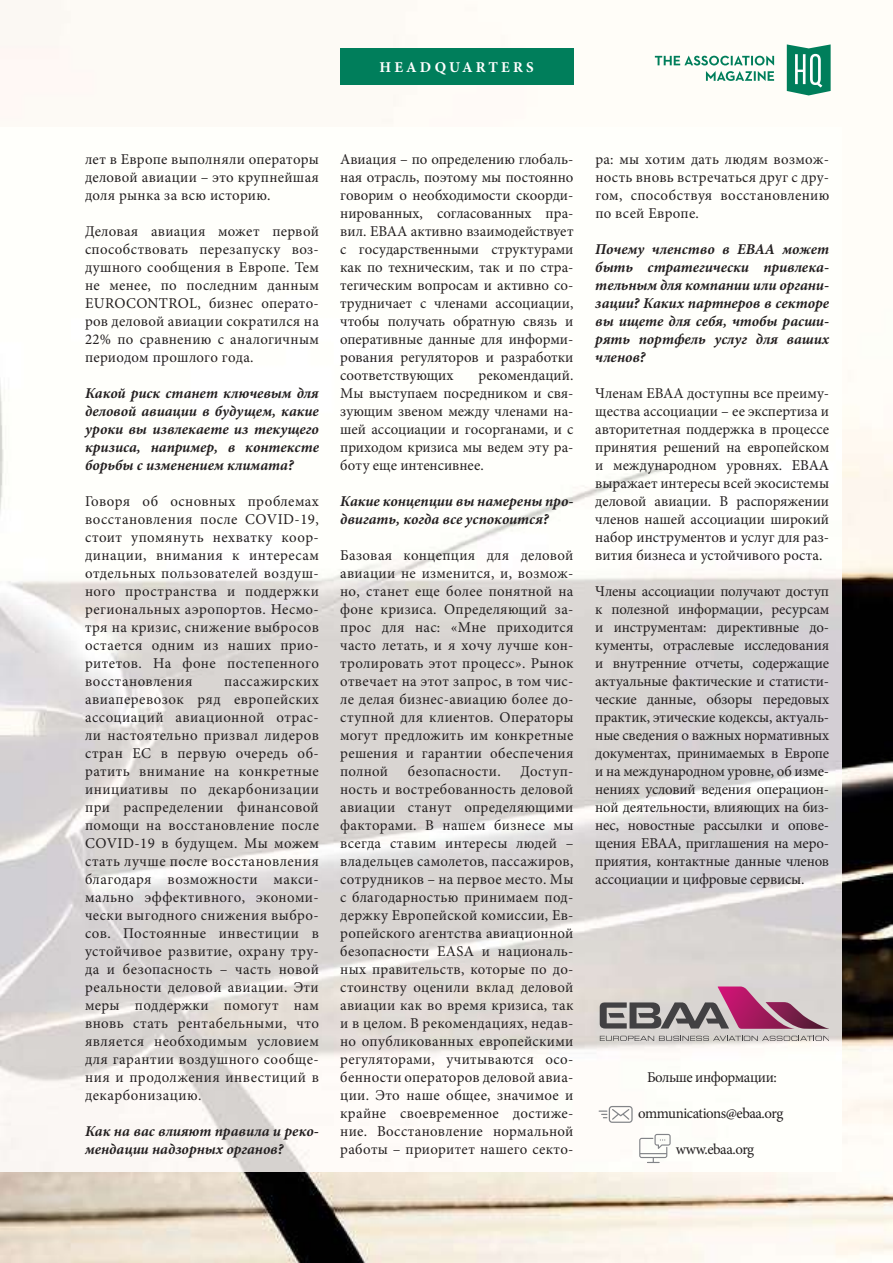
<style>
.page{position:relative;width:893px;height:1263px;background:#fff}
.page>*{position:absolute;margin:0;border:0;box-sizing:border-box;transform-origin:0 0}
.t1{font:15px/18px "Minion Pro";letter-spacing:.015em;color:#231f20;text-align:justify}
.t2{font:italic 700 15px/18px "Minion Pro";color:#231f20;text-align:justify}
.t3{font:15px "Minion Pro";letter-spacing:-.03em;color:#231f20}
.t4{font:700 15px "Minion Pro";letter-spacing:.21em;color:#fff}
</style>
<div class="page">
<img style="left:0;top:0;width:893px;height:1263px">
<img style="left:0;top:128px;width:842px;height:938px">
<img style="left:0;top:1066px;width:842px;height:105px">
<div style="left:340px;top:49px;width:233px;height:36px;background:#007e5b"></div>
<svg style="left:655px;top:56px;width:119px;height:9px"></svg>
<svg style="left:706px;top:71px;width:68px;height:10px"></svg>
<svg style="left:787px;top:44px;width:44px;height:51px"></svg>
<svg style="left:639px;top:1134px;width:32px;height:29px"></svg>
<svg style="left:599px;top:1106px;width:34px;height:17px"></svg>
<svg style="left:600px;top:986px;width:229px;height:43px;background:#af8f9b"></svg>
<svg style="left:600px;top:1036px;width:229px;height:5px"></svg>
<p class="t4" style="left:379px;top:61px;width:156px">HEADQUARTERS</p>
<p class="t1" style="left:85px;top:151px;width:235px">лет в Европе выполняли операторы деловой авиации – это крупнейшая доля рынка за всю историю.</p>
<p class="t1" style="left:85px;top:223px;width:235px">Деловая авиация может первой способствовать перезапуску воз&shy;душного сообщения в Европе. Тем не менее, по последним данным EUROCONTROL, бизнес операто&shy;ров деловой авиации сократился на 22% по сравнению с аналогичным периодом прошлого года.</p>
<p class="t2" style="left:85px;top:385px;width:235px">Какой риск станет ключевым для деловой авиации в будущем, какие уроки вы извлекаете из текущего кризиса, например, в контексте борьбы с изменением климата?</p>
<p class="t1" style="left:85px;top:493px;width:235px">Говоря об основных проблемах восстановления после COVID-19, стоит упомянуть нехватку коор&shy;динации, внимания к интересам отдельных пользователей воздуш&shy;ного пространства и поддержки региональных аэропортов. Несмо&shy;тря на кризис, снижение выбросов остается одним из наших прио&shy;ритетов. На фоне постепенного восстановления</p>
<p class="t1" style="left:85px;top:673px;width:235px;text-indent:139px">пассажирских авиаперевозок ряд европейских ассоциаций авиационной отрас&shy;ли настоятельно призвал лидеров стран ЕС в первую очередь об&shy;ратить внимание на конкретные инициативы по декарбонизации при распределении финансовой помощи на восстановление после COVID-19 в будущем. Мы можем стать лучше после восстановления благодаря возможности макси&shy;мально эффективного, экономи&shy;чески выгодного снижения выбро&shy;сов. Постоянные инвестиции в устойчивое развитие, охрану тру&shy;да и безопасность – часть новой реальности деловой авиации. Эти меры поддержки помогут нам вновь стать рентабельными, что является необходимым условием для гарантии воздушного сообще&shy;ния и продолжения инвестиций в декарбонизацию.</p>
<p class="t2" style="left:85px;top:1123px;width:235px">Как на вас влияют правила и реко&shy;мендации надзорных органов?</p>
<p class="t1" style="left:340px;top:151px;width:235px">Авиация – по определению глобаль&shy;ная отрасль, поэтому мы постоянно говорим о необходимости скоорди&shy;нированных, согласованных пра&shy;вил. EBAA активно взаимодействует с государственными структурами как по техническим, так и по стра&shy;тегическим вопросам и активно со&shy;трудничает с членами ассоциации, чтобы получать обратную связь и оперативные данные для информи&shy;рования регуляторов и разработки соответствующих</p>
<p class="t1" style="left:340px;top:367px;width:235px;text-indent:138px">рекомендаций.<br>Мы выступаем посредником и свя&shy;зующим звеном между членами на&shy;шей ассоциации и госорганами, и с приходом кризиса мы ведем эту ра&shy;боту еще интенсивнее.</p>
<p class="t2" style="left:340px;top:493px;width:235px">Какие концепции вы намерены про&shy;двигать, когда все успокоится?</p>
<p class="t1" style="left:340px;top:547px;width:235px">Базовая концепция для деловой авиации не изменится, и, возмож&shy;но, станет еще более понятной на фоне кризиса. Определяющий за&shy;прос для нас: «Мне приходится часто летать, и я хочу лучше кон&shy;тролировать этот процесс». Рынок отвечает на этот запрос, в том чис&shy;ле делая бизнес-авиацию более до&shy;ступной для клиентов. Операторы могут предложить им конкретные решения и гарантии обеспечения полной</p>
<p class="t1" style="left:408px;top:763px;width:94px">безопасности.</p>
<p class="t1" style="left:340px;top:763px;width:235px;text-indent:180px">Доступ&shy;ность и востребованность деловой авиации станут определяющими факторами. В нашем бизнесе мы всегда ставим интересы людей – владельцев самолетов, пассажиров, сотрудников – на первое место. Мы с благодарностью принимаем под&shy;держку Европейской комиссии, Ев&shy;ропейского агентства авиационной безопасности EASA и националь&shy;ных правительств, которые по до&shy;стоинству оценили вклад деловой авиации как во время кризиса, так и в целом. В рекомендациях, недав&shy;но опубликованных европейскими регуляторами, учитываются осо&shy;бенности операторов деловой авиа&shy;ции. Это наше общее, значимое и крайне своевременное достиже&shy;ние. Восстановление нормальной работы – приоритет нашего секто-</p>
<p class="t1" style="left:595px;top:151px;width:235px">ра: мы хотим дать людям возмож&shy;ность вновь встречаться друг с дру&shy;гом, способствуя восстановлению по всей Европе.</p>
<p class="t2" style="left:595px;top:241px;width:235px">Почему членство в EBAA может быть стратегически привлека&shy;тельным для компании или органи&shy;зации? Каких партнеров в секторе вы ищете для себя, чтобы расши&shy;рять портфель услуг для ваших членов?</p>
<p class="t1" style="left:595px;top:385px;width:235px">Членам EBAA доступны все преиму&shy;щества ассоциации – ее экспертиза и авторитетная поддержка в процессе принятия решений на европейском и международном уровнях. EBAA выражает интересы всей экосистемы деловой авиации. В распоряжении членов нашей ассоциации широкий набор инструментов и услуг для раз&shy;вития бизнеса и устойчивого роста.</p>
<p class="t1" style="left:595px;top:583px;width:235px">Члены ассоциации получают доступ к полезной информации, ресурсам и инструментам: директивные до&shy;кументы, отраслевые исследования и внутренние отчеты, содержащие актуальные фактические и статисти&shy;ческие данные, обзоры передовых практик, этические кодексы, актуаль&shy;ные сведения о важных нормативных документах, принимаемых в Европе и на международном уровне, об изме&shy;нениях условий ведения операцион&shy;ной деятельности, влияющих на биз&shy;нес, новостные рассылки и опове&shy;щения EBAA, приглашения на меро&shy;приятия, контактные данные членов ассоциации и цифровые сервисы.</p>
<p class="t3" style="left:647px;top:1071px;width:131px">Больше информации:</p>
<p class="t3" style="left:638px;top:1107px;width:147px">ommunications@ebaa.org</p>
<p class="t3" style="left:676px;top:1143px;width:80px">www.ebaa.org</p>
</div>
